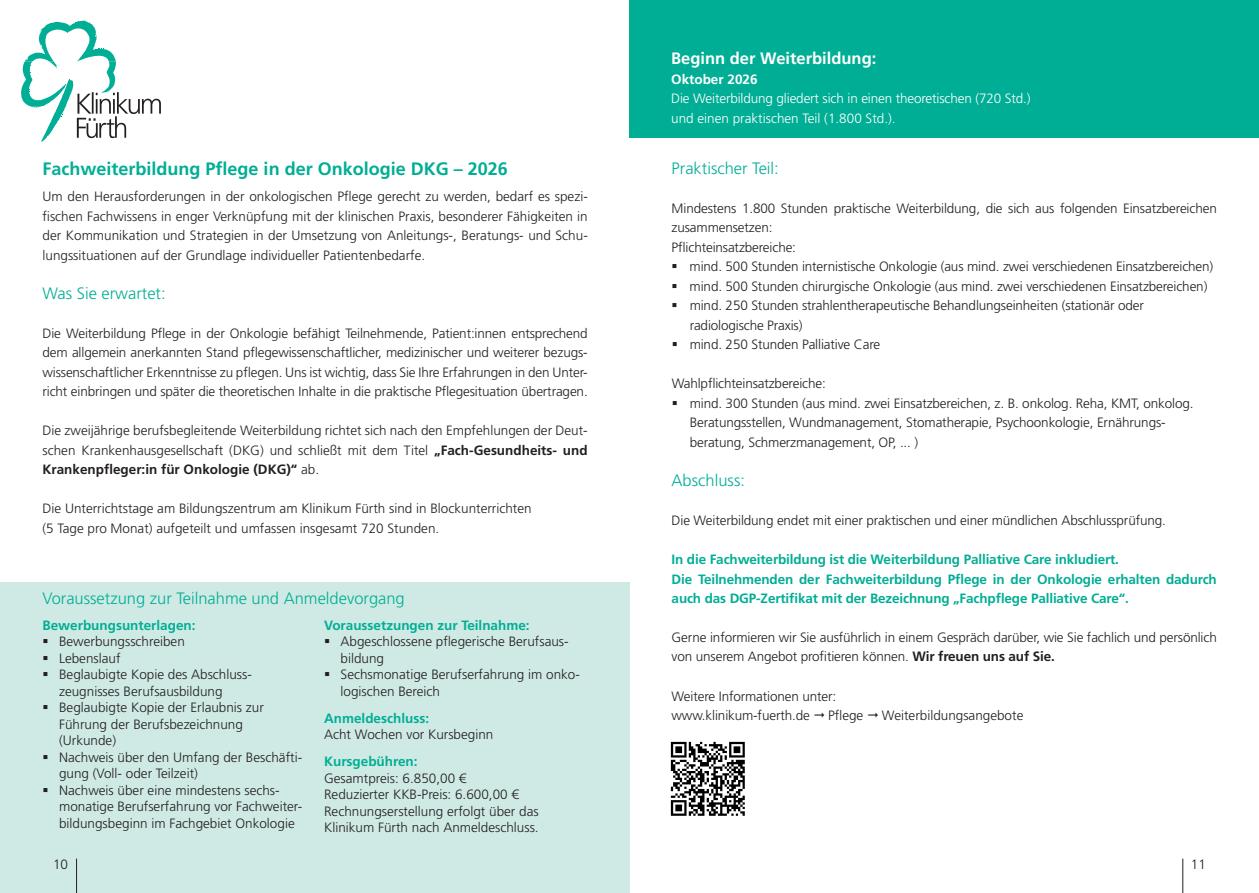
<style>
.page{position:relative;width:1259px;height:893px;background:#fff}
.page>*{position:absolute;margin:0;border:0;box-sizing:border-box;transform-origin:0 0}
.t1{font:700 18px "Frutiger LT Std";color:#00ae95}
.t2{font:300 16.5px "Frutiger LT Std";color:#00ae95}
.t3{font:700 16.5px "Frutiger LT Std";color:#fff}
.t4{font:300 13.5px/19.5px "Frutiger LT Std";letter-spacing:-.01em;color:#231f20}
.t5{font:700 13.5px/19.5px "Frutiger LT Std";letter-spacing:-.01em;color:#00ae95}
.t6{font:300 13.5px/19.5px "Frutiger LT Std";letter-spacing:-.01em;color:#fff}
.t7{font:700 13.5px "Frutiger LT Std";color:#fff}
.s1{font-weight:700}
</style>
<div class="page">
<div style="left:629px;top:0;width:630px;height:138px;background:#00ae95"></div>
<div style="left:0;top:583px;width:629px;height:310px;background:#cfeae4"></div>
<svg style="left:21px;top:20px;width:140px;height:122px"></svg>
<hr style="left:76px;top:859px;width:1px;height:34px;background:#231f20">
<hr style="left:1182px;top:859px;width:1px;height:34px;background:#231f20">
<img style="left:670px;top:741px;width:75px;height:75px">
<h1 class="t1" style="left:43px;top:158px;width:467px">Fachweiterbildung Pflege in der Onkologie DKG – 2026</h1>
<p class="t4" style="left:43px;top:187px;width:547px;text-align:justify">Um den Herausforderungen in der onkologischen Pflege gerecht zu werden, bedarf es spezi&shy;fischen Fachwissens in enger Verknüpfung mit der klinischen Praxis, besonderer Fähigkeiten in der Kommunikation und Strategien in der Umsetzung von Anleitungs-, Beratungs- und Schu&shy;lungssituationen auf der Grundlage individueller Patientenbedarfe.</p>
<p class="t2" style="left:43px;top:284px;width:125px">Was Sie erwartet:</p>
<p class="t4" style="left:43px;top:324px;width:547px;text-align:justify">Die Weiterbildung Pflege in der Onkologie befähigt Teilnehmende, Patient:innen entsprechend dem allgemein anerkannten Stand pflegewissenschaftlicher, medizinischer und weiterer bezugs&shy;wissenschaftlicher Erkenntnisse zu pflegen. Uns ist wichtig, dass Sie Ihre Erfahrungen in den Unter&shy;richt einbringen und später die theoretischen Inhalte in die praktische Pflegesituation übertragen.</p>
<p class="t4" style="left:43px;top:421px;width:547px;text-align:justify">Die zweijährige berufsbegleitende Weiterbildung richtet sich nach den Empfehlungen der Deut&shy;schen Krankenhausgesellschaft (DKG) und schließt mit dem Titel <span class="s1">„Fach-Gesundheits- und Krankenpfleger:in für Onkologie (DKG)“</span> ab.</p>
<p class="t4" style="left:43px;top:499px;width:491px">Die Unterrichtstage am Bildungszentrum am Klinikum Fürth sind in Blockunterrichten (5 Tage pro Monat) aufgeteilt und umfassen insgesamt 720 Stunden.</p>
<p class="t2" style="left:43px;top:589px;width:364px">Voraussetzung zur Teilnahme und Anmeldevorgang</p>
<p class="t5" style="left:324px;top:615px;width:207px">Voraussetzungen zur Teilnahme:</p>
<p class="t4" style="left:340px;top:634px;width:230px;line-height:16.5px;text-indent:-17px">▪ Abgeschlossene pflegerische Berufsaus&shy;bildung</p>
<p class="t4" style="left:340px;top:667px;width:241px;line-height:16.5px;text-indent:-17px">▪ Sechsmonatige Berufserfahrung im onko&shy;logischen Bereich</p>
<p class="t5" style="left:324px;top:708px;width:106px">Anmeldeschluss:</p>
<p class="t4" style="left:324px;top:725px;width:171px">Acht Wochen vor Kursbeginn</p>
<p class="t5" style="left:324px;top:752px;width:95px">Kursgebühren:</p>
<p class="t4" style="left:324px;top:770px;width:216px;line-height:16.5px">Gesamtpreis: 6.850,00 €<br>Reduzierter KKB-Preis: 6.600,00 € Rechnungserstellung erfolgt über das Klinikum Fürth nach Anmeldeschluss.</p>
<p class="t5" style="left:43px;top:615px;width:155px">Bewerbungsunterlagen:</p>
<p class="t4" style="left:43px;top:632px;width:144px">▪ Bewerbungsschreiben</p>
<p class="t4" style="left:43px;top:649px;width:80px">▪ Lebenslauf</p>
<p class="t4" style="left:59px;top:667px;width:194px;line-height:16.5px;text-indent:-17px">▪ Beglaubigte Kopie des Abschluss&shy;zeugnisses Berufsausbildung</p>
<p class="t4" style="left:59px;top:700px;width:206px;line-height:16.5px;text-indent:-17px">▪ Beglaubigte Kopie der Erlaubnis zur<br>Führung der Berufsbezeichnung (Urkunde)</p>
<p class="t4" style="left:59px;top:749px;width:245px;line-height:16.5px;text-indent:-17px">▪ Nachweis über den Umfang der Beschäfti&shy;gung (Voll- oder Teilzeit)</p>
<p class="t4" style="left:59px;top:782px;width:245px;line-height:16.5px;text-indent:-17px">▪ Nachweis über eine mindestens sechs&shy;monatige Berufserfahrung vor Fachweiter&shy;bildungsbeginn im Fachgebiet Onkologie</p>
<p class="t3" style="left:671px;top:49px;width:207px">Beginn der Weiterbildung:</p>
<p class="t7" style="left:671px;top:71px;width:88px">Oktober 2026</p>
<p class="t6" style="left:671px;top:89px;width:361px">Die Weiterbildung gliedert sich in einen theoretischen (720 Std.) und einen praktischen Teil (1.800 Std.).</p>
<p class="t2" style="left:671px;top:159px;width:109px">Praktischer Teil:</p>
<p class="t4" style="left:671px;top:199px;width:547px">Mindestens 1.800 Stunden praktische Weiterbildung, die sich aus folgenden Einsatzbereichen zusammensetzen:<br>Pflichteinsatzbereiche:</p>
<p class="t4" style="left:671px;top:257px;width:543px">▪ mind. 500 Stunden internistische Onkologie (aus mind. zwei verschiedenen Einsatzbereichen)</p>
<p class="t4" style="left:671px;top:277px;width:537px">▪ mind. 500 Stunden chirurgische Onkologie (aus mind. zwei verschiedenen Einsatzbereichen)</p>
<p class="t4" style="left:689px;top:296px;width:456px;text-indent:-18px">▪ mind. 250 Stunden strahlentherapeutische Behandlungseinheiten (stationär oder radiologische Praxis)</p>
<p class="t4" style="left:671px;top:335px;width:210px">▪ mind. 250 Stunden Palliative Care</p>
<p class="t4" style="left:671px;top:374px;width:156px">Wahlpflichteinsatzbereiche:</p>
<p class="t4" style="left:689px;top:394px;width:505px;text-indent:-18px">▪ mind. 300 Stunden (aus mind. zwei Einsatzbereichen, z. B. onkolog. Reha, KMT, onkolog.<br>Beratungsstellen, Wundmanagement, Stomatherapie, Psychoonkologie, Ernährungs&shy;beratung, Schmerzmanagement, OP, ... )</p>
<p class="t2" style="left:671px;top:471px;width:75px">Abschluss:</p>
<p class="t4" style="left:671px;top:511px;width:496px">Die Weiterbildung endet mit einer praktischen und einer mündlichen Abschlussprüfung.</p>
<p class="t5" style="left:671px;top:550px;width:547px">In die Fachweiterbildung ist die Weiterbildung Palliative Care inkludiert.<br>Die Teilnehmenden der Fachweiterbildung Pflege in der Onkologie erhalten dadurch auch das DGP-Zertifikat mit der Bezeichnung „Fachpflege Palliative Care“.</p>
<p class="t4" style="left:671px;top:628px;width:547px">Gerne informieren wir Sie ausführlich in einem Gespräch darüber, wie Sie fachlich und persönlich von unserem Angebot profitieren können. <span class="s1">Wir freuen uns auf Sie.</span></p>
<p class="t4" style="left:671px;top:686px;width:166px">Weitere Informationen unter: www.klinikum-fuerth.de</p>
<p class="t4" style="left:828px;top:706px;width:37px">Pflege</p>
<p class="t4" style="left:882px;top:706px;width:143px">Weiterbildungsangebote</p>
<p class="t4" style="left:53px;top:855px;width:17px">10</p>
<p class="t4" style="left:1191px;top:854px;width:17px">11</p>
</div>
